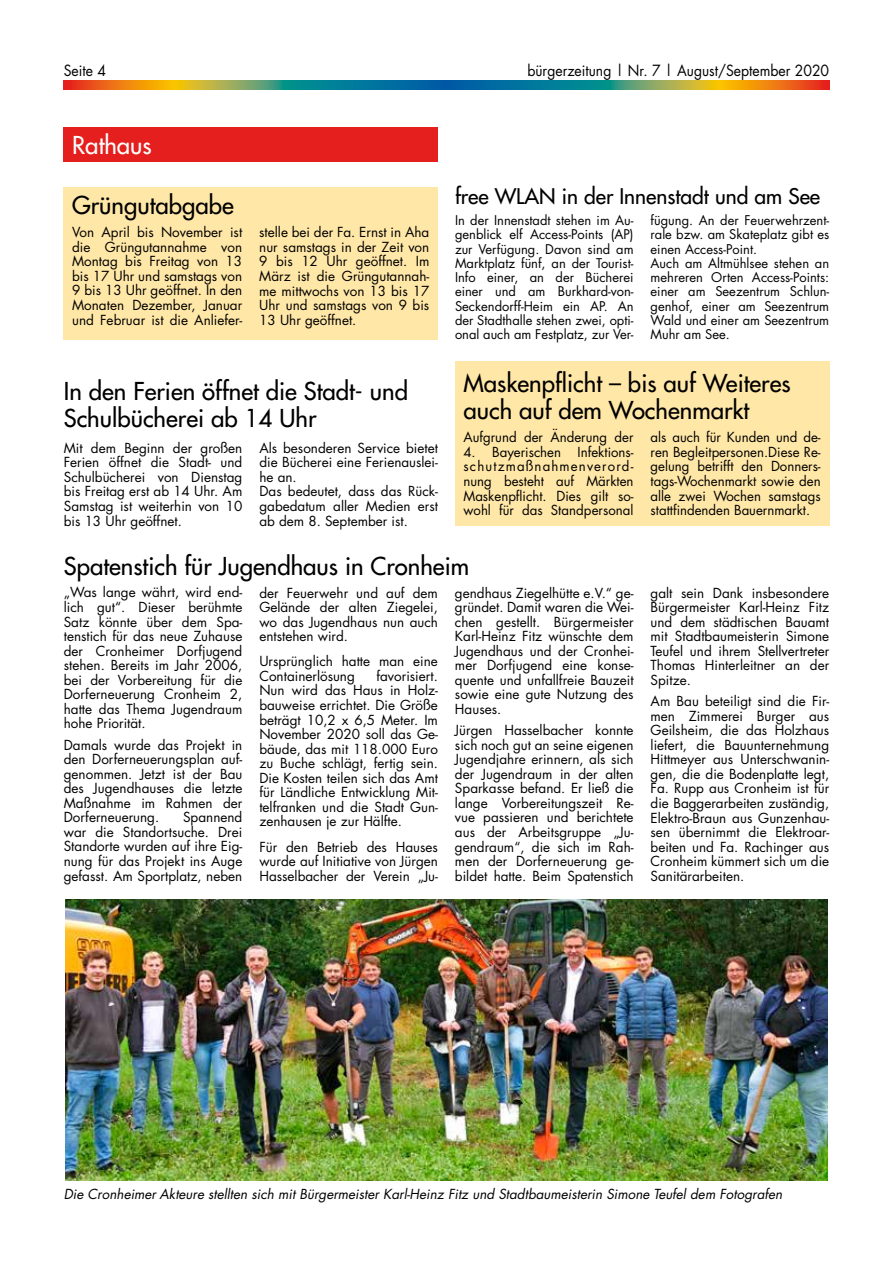
<style>
.page{position:relative;width:893px;height:1263px;background:#fff}
.page>*{position:absolute;margin:0;border:0;box-sizing:border-box;transform-origin:0 0}
.t1{font:24px/27px "Futura";color:#000}
.t2{font:24px "Futura";color:#fff}
.t3{font:21px "Futura";color:#000}
.t4{font:15px "Futura";color:#000;scale:.93 1}
.t5{font:13.5px/14.5px "Futura";color:#000;text-align:justify}
.t6{font:italic 13.5px "Futura";color:#000}
.t7{font:13.05px/14.2px "Futura";color:#000;text-align:justify}
</style>
<div class="page">
<svg style="left:64px;top:81px;width:382px;height:8px;background:#71865e"></svg>
<svg style="left:446px;top:81px;width:383px;height:8px;background:#70865e"></svg>
<div style="left:455px;top:362px;width:374px;height:164px;background:#ffe7a7"></div>
<div style="left:64px;top:128px;width:374px;height:34px;background:#e41f1d"></div>
<div style="left:64px;top:187px;width:374px;height:152px;background:#ffe7a7"></div>
<img style="left:66px;top:900px;width:761px;height:280px">
<p class="t4" style="left:64px;top:60px;width:47px">Seite 4</p>
<p class="t4" style="left:527px;top:60px;width:326px">bürgerzeitung | Nr. 7 | August/September 2020</p>
<h1 class="t2" style="left:72px;top:130px;width:81px">Rathaus</h1>
<h1 class="t1" style="left:72px;top:192px;width:163px">Grüngutabgabe</h1>
<p class="t5" style="left:72px;top:225px;width:172px">Von April bis November ist die Grüngutannahme von Montag bis Freitag von 13 bis 17 Uhr und samstags von 9 bis 13 Uhr geöffnet. In den Monaten Dezember, Januar und Februar ist die Anliefer-</p>
<p class="t5" style="left:259px;top:225px;width:172px">stelle bei der Fa. Ernst in Aha nur samstags in der Zeit von 9 bis 12 Uhr geöffnet. Im März ist die Grüngutannah&shy;me mittwochs von 13 bis 17<br>Uhr und samstags von 9 bis 13 Uhr geöffnet.</p>
<h1 class="t1" style="left:64px;top:378px;width:346px">In den Ferien öffnet die Stadt- und<br>Schulbücherei ab 14 Uhr</h1>
<p class="t5" style="left:64px;top:440px;width:180px">Mit dem Beginn der großen Ferien öffnet die Stadt- und Schulbücherei von Dienstag bis Freitag erst ab 14 Uhr. Am Samstag ist weiterhin von 10 bis 13 Uhr geöffnet.</p>
<p class="t5" style="left:259px;top:440px;width:180px;text-align:left">Als besonderen Service bietet die Bücherei eine Ferienauslei&shy;he an.<br>Das bedeutet, dass das Rück&shy;gabedatum aller Medien erst ab dem 8. September ist.</p>
<h2 class="t3" style="left:455px;top:182px;width:367px">free WLAN in der Innenstadt und am See</h2>
<p class="t7" style="left:455px;top:213px;width:180px">In der Innenstadt stehen im Au&shy;genblick elf Access-Points (AP) zur Verfügung. Davon sind am Marktplatz fünf, an der Tourist-Info einer, an der Bücherei einer und am Burkhard-von-Seckendorff-Heim ein AP. An der Stadthalle stehen zwei, opti&shy;onal auch am Festplatz, zur Ver-</p>
<p class="t7" style="left:651px;top:213px;width:180px;text-align:left">fügung. An der Feuerwehrzent&shy;rale bzw. am Skateplatz gibt es einen Access-Point.<br>Auch am Altmühlsee stehen an mehreren Orten Access-Points: einer am Seezentrum Schlun&shy;genhof, einer am Seezentrum<br>Wald und einer am Seezentrum<br>Muhr am See.</p>
<h1 class="t1" style="left:463px;top:370px;width:329px">Maskenpflicht – bis auf Weiteres auch auf dem Wochenmarkt</h1>
<p class="t5" style="left:463px;top:430px;width:172px">Aufgrund der Änderung der</p>
<p class="t5" style="left:463px;top:444px;width:172px">4. Bayerischen Infektions&shy;schutzmaßnahmenverord&shy;nung besteht auf Märkten Maskenpflicht. Dies gilt so&shy;wohl für das Standpersonal</p>
<p class="t5" style="left:651px;top:430px;width:172px">als auch für Kunden und de&shy;ren Begleitpersonen.Diese Re&shy;gelung betrifft den Donners&shy;tags-Wochenmarkt sowie den alle zwei Wochen samstags stattfindenden Bauernmarkt.</p>
<h1 class="t1" style="left:64px;top:552px;width:407px">Spatenstich für Jugendhaus in Cronheim</h1>
<p class="t5" style="left:64px;top:585px;width:180px">„Was lange währt, wird end&shy;lich gut“. Dieser berühmte Satz könnte über dem Spa&shy;tenstich für das neue Zuhause der Cronheimer Dorfjugend stehen. Bereits im Jahr 2006, bei der Vorbereitung für die Dorferneuerung Cronheim 2, hatte das Thema Jugendraum hohe Priorität.</p>
<p class="t5" style="left:64px;top:737px;width:180px">Damals wurde das Projekt in den Dorferneuerungsplan auf&shy;genommen. Jetzt ist der Bau des Jugendhauses die letzte Maßnahme im Rahmen der Dorferneuerung.</p>
<p class="t5" style="left:64px;top:810px;width:180px;text-indent:119px">Spannend war die Standortsuche. Drei Standorte wurden auf ihre Eig&shy;nung für das Projekt ins Auge gefasst. Am Sportplatz, neben</p>
<p class="t5" style="left:259px;top:585px;width:180px">der Feuerwehr und auf dem Gelände der alten Ziegelei, wo das Jugendhaus nun auch entstehen wird.</p>
<p class="t5" style="left:259px;top:654px;width:180px">Ursprünglich hatte man eine<br>Containerlösung</p>
<p class="t5" style="left:259px;top:668px;width:180px;text-indent:117px">favorisiert.<br>Nun wird das Haus in Holz&shy;bauweise errichtet. Die Größe beträgt 10,2 x 6,5 Meter. Im November 2020 soll das Ge&shy;bäude, das mit 118.000 Euro zu Buche schlägt, fertig sein.<br>Die Kosten teilen sich das Amt für Ländliche Entwicklung Mit&shy;telfranken und die Stadt Gun&shy;zenhausen je zur Hälfte.</p>
<p class="t5" style="left:259px;top:839px;width:180px">Für den Betrieb des Hauses wurde auf Initiative von Jürgen Hasselbacher der Verein „Ju-</p>
<p class="t5" style="left:455px;top:585px;width:180px">gendhaus Ziegelhütte e.V.“ ge&shy;gründet. Damit waren die Wei&shy;chen gestellt. Bürgermeister Karl-Heinz Fitz wünschte dem Jugendhaus und der Cronhei&shy;mer Dorfjugend eine konse&shy;quente und unfallfreie Bauzeit sowie eine gute Nutzung des Hauses.</p>
<p class="t5" style="left:455px;top:723px;width:180px">Jürgen Hasselbacher konnte sich noch gut an seine eigenen Jugendjahre erinnern, als sich der Jugendraum in der alten Sparkasse befand. Er ließ die lange Vorbereitungszeit Re&shy;vue passieren und berichtete aus der Arbeitsgruppe „Ju&shy;gendraum“, die sich im Rah&shy;men der Dorferneuerung ge&shy;bildet hatte. Beim Spatenstich</p>
<p class="t5" style="left:651px;top:585px;width:180px">galt sein Dank insbesondere Bürgermeister Karl-Heinz Fitz und dem städtischen Bauamt mit Stadtbaumeisterin Simone Teufel und ihrem Stellvertreter Thomas Hinterleitner an der Spitze.</p>
<p class="t5" style="left:651px;top:694px;width:180px">Am Bau beteiligt sind die Fir&shy;men Zimmerei Burger aus Geilsheim, die das Holzhaus liefert, die Bauunternehmung Hittmeyer aus Unterschwanin&shy;gen, die die Bodenplatte legt, Fa. Rupp aus Cronheim ist für die Baggerarbeiten zuständig, Elektro-Braun aus Gunzenhau&shy;sen übernimmt die Elektroar&shy;beiten und Fa. Rachinger aus Cronheim kümmert sich um die Sanitärarbeiten.</p>
<p class="t6" style="left:64px;top:1185px;width:720px">Die Cronheimer Akteure stellten sich mit Bürgermeister Karl-Heinz Fitz und Stadtbaumeisterin Simone Teufel dem Fotografen</p>
</div>
